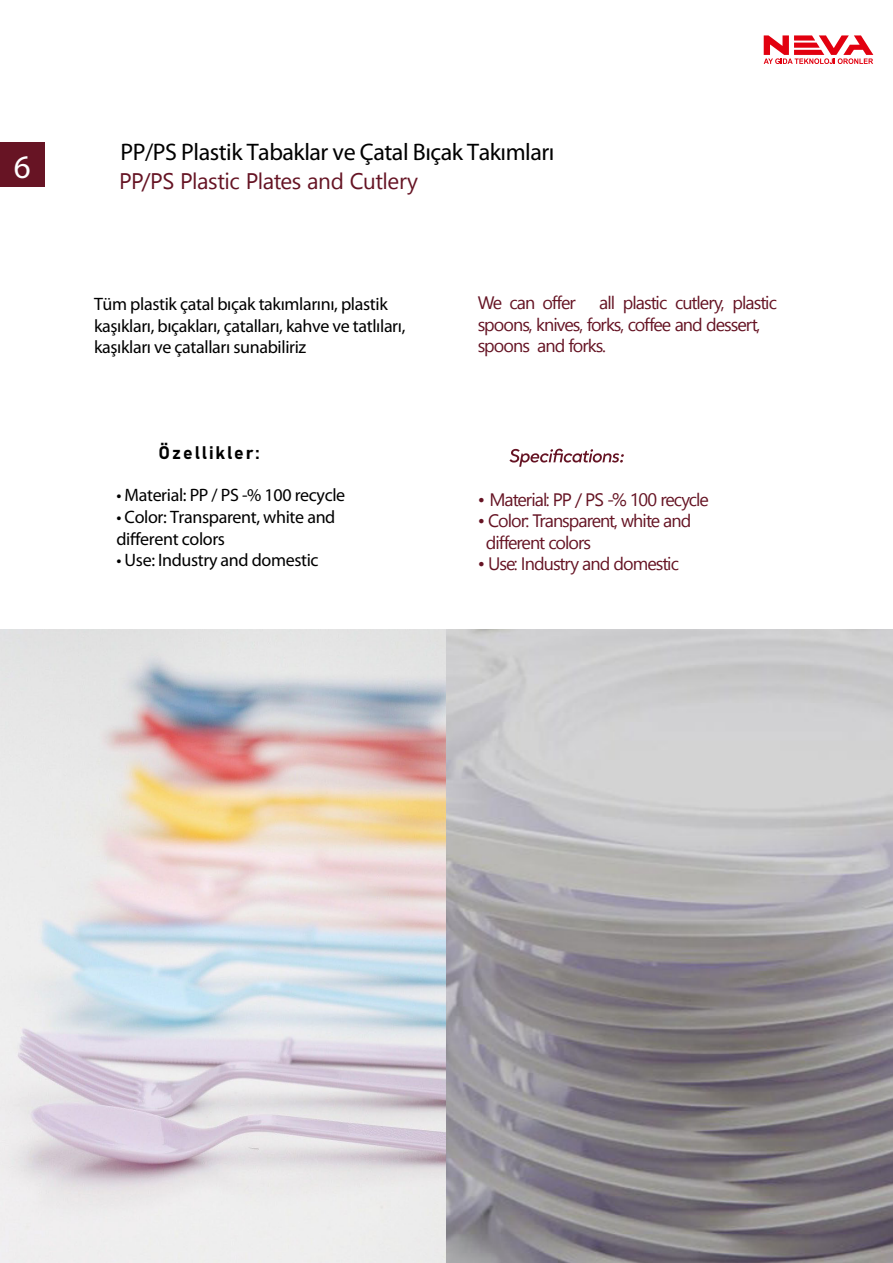
<style>
.page{position:relative;width:893px;height:1263px;background:#fff}
.page>*{position:absolute;margin:0;border:0;box-sizing:border-box;transform-origin:0 0}
.t1{font:33px "Myriad Pro";color:#fff}
.t2{font:24px "Myriad Pro";letter-spacing:-.02em;color:#000}
.t3{font:22.5px "Segoe UI Emoji";color:#651323}
.t4{font:18px/21.6px "Myriad Pro";letter-spacing:-.02em;color:#000}
.t5{font:18px "Segoe UI Emoji";color:#651323}
.t6{font:18px "Bahnschrift";letter-spacing:.11em;color:#000}
</style>
<div class="page">
<div style="left:0;top:142px;width:45px;height:45px;background:#671424"></div>
<img style="left:0;top:629px;width:893px;height:634px">
<svg style="left:509px;top:449px;width:115px;height:18px"></svg>
<svg style="left:764px;top:35px;width:109px;height:29px"></svg>
<p class="t1" style="left:14px;top:146px;width:18px">6</p>
<p class="t2" style="left:121px;top:137px;width:435px">PP/PS Plastik Tabaklar ve Çatal Bıçak Takımları</p>
<p class="t3" style="left:192px;top:167px;width:34px">● ▲▼</p>
<p class="t3" style="left:258px;top:167px;width:45px">●▼▲</p>
<p class="t3" style="left:318px;top:167px;width:14px">■</p>
<p class="t3" style="left:363px;top:167px;width:26px">◆▼●</p>
<p class="t4" style="left:94px;top:293px;width:313px">Tüm plastik çatal bıçak takımlarını, plastik kaşıkları, bıçakları, çatalları, kahve ve tatlıları, kaşıkları ve çatalları sunabiliriz</p>
<p class="t6" style="left:159px;top:439px;width:103px">Özellikler:</p>
<p class="t4" style="left:116px;top:484px;width:230px">• Material: PP / PS -% 100 recycle</p>
<p class="t4" style="left:140px;top:506px;width:197px;text-indent:-24px">• Color: Transparent, white and erent colors</p>
<p class="t4" style="left:116px;top:528px;width:16px">di</p>
<p class="t4" style="left:116px;top:549px;width:204px">• Use: Industry and domestic</p>
<p class="t5" style="left:478px;top:313px;width:54px">▲ □□■▲</p>
<p class="t5" style="left:478px;top:335px;width:54px">▲ □□■▲</p>
<p class="t5" style="left:544px;top:313px;width:38px">■❖▲</p>
<p class="t5" style="left:545px;top:335px;width:12px">■</p>
<p class="t5" style="left:632px;top:292px;width:26px">● ▲▼</p>
<p class="t5" style="left:682px;top:292px;width:20px">◆▼●</p>
<p class="t5" style="left:683px;top:313px;width:12px">■</p>
<p class="t5" style="left:742px;top:292px;width:26px">● ▲▼</p>
<p class="t5" style="left:724px;top:313px;width:35px">▲▲ ▼</p>
<p class="t5" style="left:478px;top:488px;width:9px">•</p>
<p class="t5" style="left:696px;top:488px;width:6px">●</p>
<p class="t5" style="left:478px;top:510px;width:9px">•</p>
<p class="t5" style="left:498px;top:510px;width:25px">□●□</p>
<p class="t5" style="left:671px;top:510px;width:12px">■</p>
<p class="t5" style="left:555px;top:531px;width:37px">□●□ ▲</p>
<p class="t5" style="left:478px;top:553px;width:9px">•</p>
<p class="t5" style="left:525px;top:553px;width:42px">■ ◆▲▼</p>
<p class="t5" style="left:590px;top:553px;width:12px">■</p>
<p class="t5" style="left:623px;top:553px;width:47px">□ ▲▼</p>
</div>
